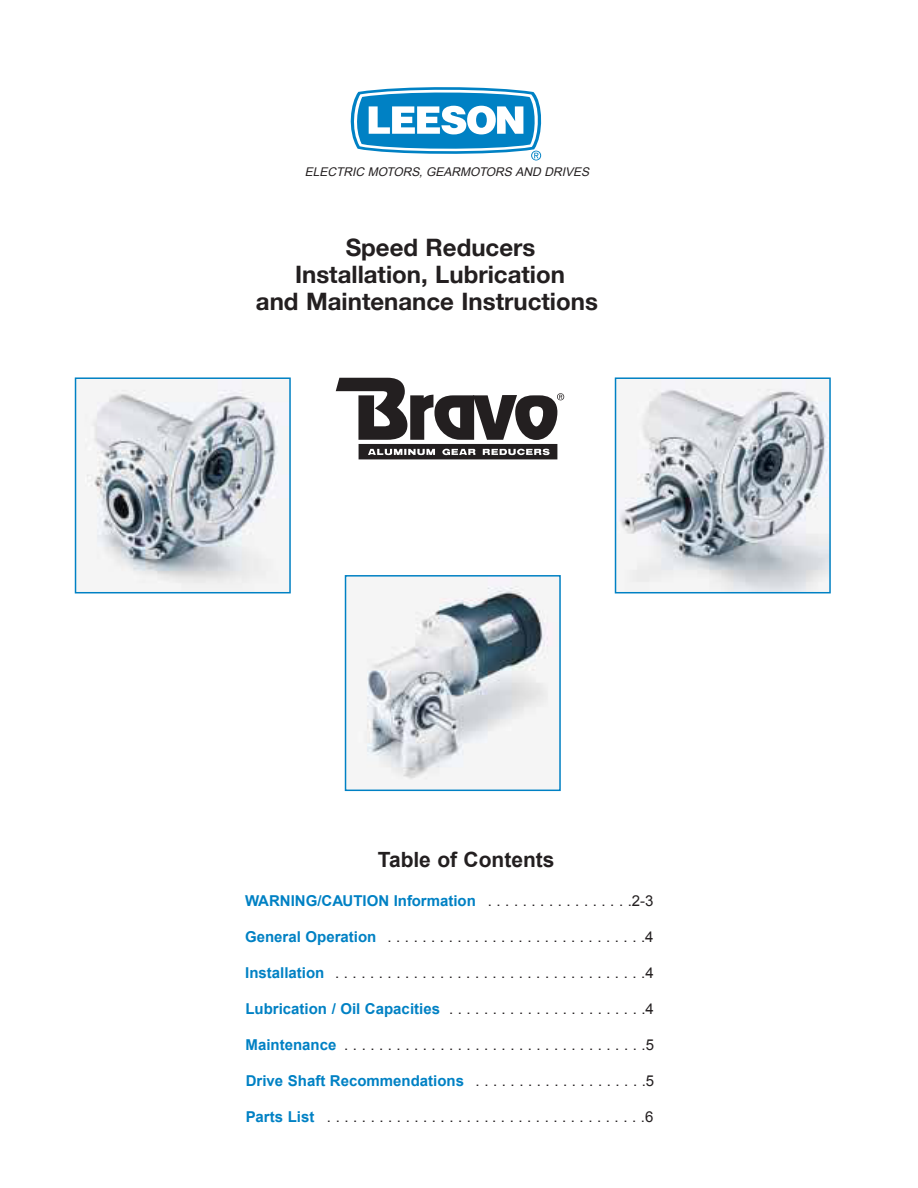
<style>
.page{position:relative;width:918px;height:1188px;background:#fff}
.page>*{position:absolute;margin:0;border:0;box-sizing:border-box;transform-origin:0 0}
.t1{font:700 24px "Helvetica Neue";color:#231f20}
.t2{font:700 21px "Arial";color:#231f20}
.t3{font:15px "Arial";color:#231f20}
.t4{font:700 15px "Arial";color:#0081c4}
.t5{font:italic 12px "Arial";color:#231f20}
.s1{font-weight:400;color:#231f20}
.s2{font-weight:700;color:#0081c4}
</style>
<div class="page">
<svg style="left:350px;top:87px;width:192px;height:73px"></svg>
<img style="left:84px;top:380px;width:204px;height:210px">
<div style="left:75px;top:377px;width:216px;height:216px;border:2px solid #0081c4"></div>
<img style="left:363px;top:578px;width:195px;height:202px">
<div style="left:345px;top:575px;width:216px;height:216px;border:2px solid #0081c4"></div>
<img style="left:618px;top:380px;width:210px;height:210px">
<div style="left:615px;top:377px;width:216px;height:216px;border:2px solid #0081c4"></div>
<svg style="left:336px;top:378px;width:228px;height:81px"></svg>
<p class="t5" style="left:305px;top:164px;width:289px">ELECTRIC MOTORS,GEARMOTORS AND DRIVES</p>
<h1 class="t1" style="left:346px;top:229px;width:191px">Speed Reducers</h1>
<h1 class="t1" style="left:295px;top:256px;width:271px">Installation, Lubrication</h1>
<h1 class="t1" style="left:256px;top:283px;width:343px">and Maintenance Instructions</h1>
<h2 class="t2" style="left:378px;top:846px;width:178px">Table of Contents</h2>
<p class="t4" style="left:245px;top:891px;width:410px">WARNING/CAUTION Information <span class="s1">. . . . . . . . . . . . . . . . .2-3</span></p>
<p class="t3" style="left:245px;top:927px;width:410px"><span class="s2">General Operation</span> . . . . . . . . . . . . . . . . . . . . . . . . . . . . . .4</p>
<p class="t3" style="left:245px;top:963px;width:410px"><span class="s2">Installation</span> . . . . . . . . . . . . . . . . . . . . . . . . . . . . . . . . . . . .4</p>
<p class="t4" style="left:245px;top:999px;width:410px">Lubrication / Oil Capacities <span class="s1">. . . . . . . . . . . . . . . . . . . . . . .4</span></p>
<p class="t3" style="left:246px;top:1035px;width:410px"><span class="s2">Maintenance</span> . . . . . . . . . . . . . . . . . . . . . . . . . . . . . . . . . . .5</p>
<p class="t4" style="left:246px;top:1071px;width:410px">Drive Shaft Recommendations <span class="s1">. . . . . . . . . . . . . . . . . . . .5</span></p>
<p class="t3" style="left:246px;top:1107px;width:409px"><span class="s2">Parts List</span> . . . . . . . . . . . . . . . . . . . . . . . . . . . . . . . . . . . . .6</p>
</div>
